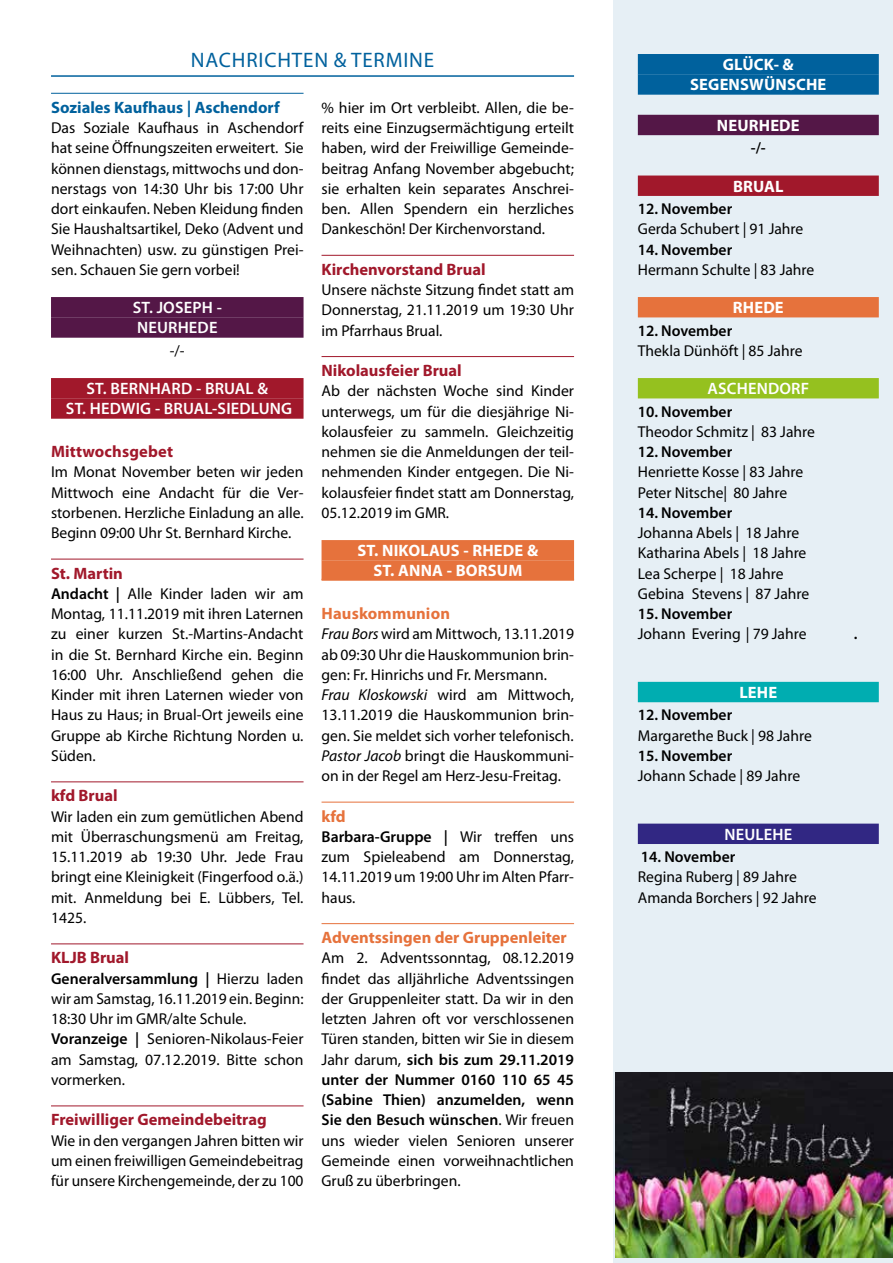
<style>
.page{position:relative;width:893px;height:1263px;background:#fff}
.page>*{position:absolute;margin:0;border:0;box-sizing:border-box;transform-origin:0 0}
.t1{font:21px "Myriad Pro";letter-spacing:.04em;color:#00619d}
.t2{font:700 16.5px "Myriad Pro";color:#a1182b}
.t3{font:600 16.5px/20.2px "Myriad Pro";letter-spacing:.01em;color:#fff}
.t4{font:700 16.5px/20.2px "Myriad Pro";letter-spacing:.01em;color:#fff;text-align:center}
.t5{font:700 16.5px "Myriad Pro";color:#e6723c}
.t6{font:700 16.5px "Myriad Pro";color:#00619d}
.t7{font:15.75px/20.2px "Myriad Pro";color:#000;text-align:justify}
.t8{font:600 15.75px "Myriad Pro";color:#000}
.s1{font-weight:600}
.s2{font-style:italic}
</style>
<div class="page">
<div style="left:613px;top:0;width:280px;height:1263px;background:#e6eff5"></div>
<div style="left:638px;top:54px;width:241px;height:20px;background:#00619d"></div>
<div style="left:638px;top:74px;width:241px;height:21px;background:#00619d"></div>
<div style="left:638px;top:115px;width:241px;height:20px;background:#541747"></div>
<div style="left:638px;top:176px;width:241px;height:20px;background:#a1182b"></div>
<div style="left:638px;top:297px;width:241px;height:20px;background:#e6723c"></div>
<div style="left:638px;top:378px;width:241px;height:20px;background:#95c11f"></div>
<div style="left:638px;top:682px;width:241px;height:20px;background:#00adb1"></div>
<div style="left:638px;top:824px;width:241px;height:20px;background:#312783"></div>
<hr style="left:51px;top:93px;width:253px;height:1px;background:#00619d">
<div style="left:51px;top:297px;width:253px;height:20px;background:#541747"></div>
<div style="left:51px;top:317px;width:253px;height:21px;background:#541747"></div>
<div style="left:51px;top:378px;width:253px;height:20px;background:#a1182b"></div>
<div style="left:51px;top:398px;width:253px;height:21px;background:#a1182b"></div>
<hr style="left:51px;top:559px;width:253px;height:1px;background:#a1182b">
<hr style="left:51px;top:781px;width:253px;height:1px;background:#a1182b">
<hr style="left:51px;top:943px;width:253px;height:1px;background:#a1182b">
<hr style="left:51px;top:1105px;width:253px;height:1px;background:#a1182b">
<hr style="left:322px;top:255px;width:252px;height:1px;background:#a1182b">
<hr style="left:322px;top:356px;width:252px;height:1px;background:#a1182b">
<div style="left:322px;top:540px;width:252px;height:20px;background:#e6723c"></div>
<div style="left:322px;top:560px;width:252px;height:21px;background:#e6723c"></div>
<hr style="left:322px;top:802px;width:252px;height:1px;background:#e6723c">
<hr style="left:322px;top:923px;width:252px;height:1px;background:#e6723c">
<hr style="left:51px;top:75px;width:523px;height:2px;background:#00619d">
<img style="left:615px;top:1072px;width:278px;height:186px">
<h1 class="t1" style="left:191px;top:47px;width:245px">NACHRICHTEN &amp; TERMINE</h1>
<p class="t6" style="left:51px;top:96px;width:230px">Soziales Kaufhaus | Aschendorf</p>
<p class="t7" style="left:51px;top:117px;width:254px">Das Soziale Kaufhaus in Aschendorf hat seine Öffnungszeiten erweitert. Sie können dienstags, mittwochs und don&shy;nerstags von 14:30 Uhr bis 17:00 Uhr dort einkaufen. Neben Kleidung finden Sie Haushaltsartikel, Deko (Advent und Weihnachten) usw. zu günstigen Prei&shy;sen. Schauen Sie gern vorbei!</p>
<p class="t3" style="left:133px;top:297px;width:91px">ST. JOSEPH -<br>NEURHEDE</p>
<p class="t7" style="left:170px;top:340px;width:16px">-/-</p>
<p class="t3" style="left:66px;top:378px;width:228px;text-align:center">ST. BERNHARD - BRUAL &amp;<br>ST. HEDWIG - BRUAL-SIEDLUNG</p>
<p class="t2" style="left:51px;top:441px;width:124px">Mittwochsgebet</p>
<p class="t7" style="left:51px;top:462px;width:254px">Im Monat November beten wir jeden Mittwoch eine Andacht für die Ver&shy;storbenen. Herzliche Einladung an alle.<br>Beginn 09:00 Uhr St. Bernhard Kirche.</p>
<p class="t2" style="left:51px;top:562px;width:73px">St. Martin</p>
<p class="t7" style="left:51px;top:583px;width:254px"><span class="s1">Andacht |</span> Alle Kinder laden wir am Montag, 11.11.2019 mit ihren Laternen zu einer kurzen St.-Martins-Andacht in die St. Bernhard Kirche ein. Beginn 16:00 Uhr. Anschließend gehen die Kinder mit ihren Laternen wieder von Haus zu Haus; in Brual-Ort jeweils eine Gruppe ab Kirche Richtung Norden u.<br>Süden.</p>
<p class="t2" style="left:51px;top:785px;width:68px">kfd Brual</p>
<p class="t7" style="left:51px;top:806px;width:254px">Wir laden ein zum gemütlichen Abend mit Überraschungsmenü am Freitag, 15.11.2019 ab 19:30 Uhr. Jede Frau bringt eine Kleinigkeit (Fingerfood o.ä.) mit. Anmeldung bei E. Lübbers, Tel.<br>1425.</p>
<p class="t2" style="left:51px;top:947px;width:80px">KLJB Brual</p>
<p class="t7" style="left:51px;top:968px;width:254px;text-align:left"><span class="s1">Generalversammlung |</span> Hierzu laden wir am Samstag, 16.11.2019 ein. Beginn:<br>18:30 Uhr im GMR/alte Schule.<br><span class="s1">Voranzeige |</span> Senioren-Nikolaus-Feier am Samstag, 07.12.2019. Bitte schon vormerken.</p>
<p class="t2" style="left:51px;top:1109px;width:217px">Freiwilliger Gemeindebeitrag</p>
<p class="t7" style="left:51px;top:1130px;width:254px">Wie in den vergangen Jahren bitten wir um einen freiwilligen Gemeindebeitrag für unsere Kirchengemeinde, der zu 100</p>
<p class="t7" style="left:322px;top:97px;width:254px">% hier im Ort verbleibt. Allen, die be&shy;reits eine Einzugsermächtigung erteilt haben, wird der Freiwillige Gemeinde&shy;beitrag Anfang November abgebucht; sie erhalten kein separates Anschrei&shy;ben. Allen Spendern ein herzliches Dankeschön! Der Kirchenvorstand.</p>
<p class="t2" style="left:322px;top:258px;width:166px">Kirchenvorstand Brual</p>
<p class="t7" style="left:322px;top:279px;width:254px">Unsere nächste Sitzung findet statt am Donnerstag, 21.11.2019 um 19:30 Uhr im Pfarrhaus Brual.</p>
<p class="t2" style="left:322px;top:360px;width:142px">Nikolausfeier Brual</p>
<p class="t7" style="left:322px;top:381px;width:254px">Ab der nächsten Woche sind Kinder unterwegs, um für die diesjährige Ni&shy;kolausfeier zu sammeln. Gleichzeitig nehmen sie die Anmeldungen der teil&shy;nehmenden Kinder entgegen. Die Ni&shy;kolausfeier findet statt am Donnerstag, 05.12.2019 im GMR.</p>
<p class="t4" style="left:357px;top:540px;width:182px">ST. NIKOLAUS - RHEDE &amp;<br>ST. ANNA - BORSUM</p>
<p class="t5" style="left:322px;top:603px;width:130px">Hauskommunion</p>
<p class="t7" style="left:322px;top:624px;width:254px;text-align:left"><span class="s2">Frau Bors</span> wird am Mittwoch, 13.11.2019 ab 09:30 Uhr die Hauskommunion brin&shy;gen: Fr. Hinrichs und Fr. Mersmann.<br><span class="s2">Frau Kloskowski</span> wird am Mittwoch, 13.11.2019 die Hauskommunion brin&shy;gen. Sie meldet sich vorher telefonisch.<br><span class="s2">Pastor Jacob</span> bringt die Hauskommuni&shy;on in der Regel am Herz-Jesu-Freitag.</p>
<p class="t5" style="left:322px;top:805px;width:26px">kfd</p>
<p class="t7" style="left:322px;top:826px;width:254px"><span class="s1">Barbara-Gruppe |</span> Wir treffen uns zum Spieleabend am Donnerstag, 14.11.2019 um 19:00 Uhr im Alten Pfarr&shy;haus.</p>
<p class="t5" style="left:322px;top:927px;width:247px">Adventssingen der Gruppenleiter</p>
<p class="t7" style="left:322px;top:948px;width:254px">Am 2. Adventssonntag, 08.12.2019 findet das alljährliche Adventssingen der Gruppenleiter statt. Da wir in den letzten Jahren oft vor verschlossenen Türen standen, bitten wir Sie in diesem Jahr darum, <span class="s1">sich bis zum 29.11.2019 unter der Nummer 0160 110 65 45 (Sabine Thien) anzumelden, wenn Sie den Besuch wünschen</span>. Wir freuen uns wieder vielen Senioren unserer Gemeinde einen vorweihnachtlichen Gruß zu überbringen.</p>
<p class="t4" style="left:690px;top:54px;width:138px">GLÜCK- &amp;<br>SEGENSWÜNSCHE</p>
<p class="t4" style="left:717px;top:115px;width:84px">NEURHEDE</p>
<p class="t8" style="left:751px;top:138px;width:17px">-/-</p>
<p class="t4" style="left:733px;top:175px;width:52px">BRUAL</p>
<p class="t8" style="left:638px;top:199px;width:96px">12. November</p>
<p class="t7" style="left:638px;top:219px;width:167px">Gerda Schubert | 91 Jahre</p>
<p class="t8" style="left:638px;top:239px;width:96px">14. November</p>
<p class="t7" style="left:638px;top:259px;width:178px">Hermann Schulte | 83 Jahre</p>
<p class="t4" style="left:733px;top:297px;width:52px">RHEDE</p>
<p class="t8" style="left:638px;top:320px;width:96px">12. November</p>
<p class="t7" style="left:638px;top:340px;width:166px">Thekla Dünhöft | 85 Jahre</p>
<p class="t3" style="left:707px;top:378px;width:103px">ASCHENDORF</p>
<p class="t8" style="left:638px;top:401px;width:96px">10. November</p>
<p class="t7" style="left:638px;top:421px;width:179px">Theodor Schmitz | 83 Jahre</p>
<p class="t8" style="left:638px;top:442px;width:96px">12. November</p>
<p class="t7" style="left:638px;top:462px;width:167px">Henriette Kosse | 83 Jahre<br>Peter Nitsche| 80 Jahre</p>
<p class="t8" style="left:638px;top:502px;width:96px">14. November</p>
<p class="t7" style="left:638px;top:522px;width:173px;text-align:left">Johanna Abels | 18 Jahre<br>Katharina Abels | 18 Jahre<br>Lea Scherpe | 18 Jahre<br>Gebina Stevens | 87 Jahre</p>
<p class="t8" style="left:638px;top:604px;width:96px">15. November</p>
<p class="t7" style="left:638px;top:624px;width:170px">Johann Evering | 79 Jahre</p>
<p class="t8" style="left:854px;top:624px;width:5px">.</p>
<p class="t4" style="left:739px;top:682px;width:39px">LEHE</p>
<p class="t8" style="left:638px;top:705px;width:96px">12. November</p>
<p class="t7" style="left:638px;top:725px;width:176px">Margarethe Buck | 98 Jahre</p>
<p class="t8" style="left:638px;top:745px;width:96px">15. November</p>
<p class="t7" style="left:638px;top:765px;width:164px">Johann Schade | 89 Jahre</p>
<p class="t3" style="left:724px;top:823px;width:69px">NEULEHE</p>
<p class="t8" style="left:641px;top:847px;width:96px">14. November</p>
<p class="t7" style="left:638px;top:867px;width:180px">Regina Ruberg | 89 Jahre<br>Amanda Borchers | 92 Jahre</p>
</div>
